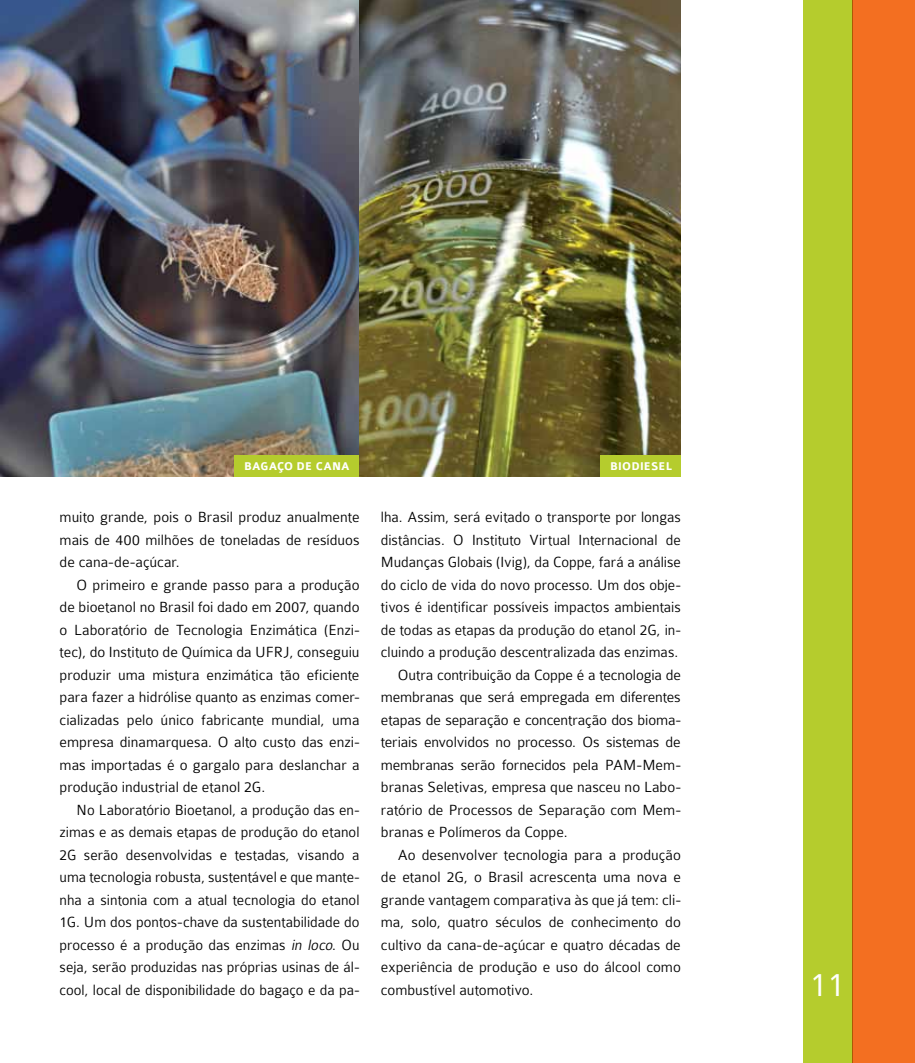
<style>
.page{position:relative;width:915px;height:1063px;background:#fff}
.page>*{position:absolute;margin:0;border:0;box-sizing:border-box;transform-origin:0 0}
.t1{font:300 36px "Colaborate";color:#fff}
.t2{font:300 15.75px/22.5px "Colaborate";color:#000;text-align:justify}
.t3{font:700 12px "Colaborate";letter-spacing:.015em;color:#fff}
.s1{font-style:italic}
</style>
<div class="page">
<div style="left:802px;top:0;width:50px;height:1063px;background:#b5cc2d"></div>
<div style="left:852px;top:0;width:62px;height:1063px;background:#f36f21"></div>
<img style="left:0;top:0;width:680px;height:477px">
<div style="left:234px;top:455px;width:125px;height:22px;background:#b5cc2d"></div>
<div style="left:600px;top:455px;width:80px;height:22px;background:#b5cc2d"></div>
<p class="t3" style="left:244px;top:460px;width:107px">BAGAÇO DE CANA</p>
<p class="t3" style="left:610px;top:460px;width:60px">BIODIESEL</p>
<p class="t2" style="left:60px;top:506px;width:301px">muito grande, pois o Brasil produz anualmente mais de 400 milhões de toneladas de resíduos de cana-de-açúcar.</p>
<p class="t2" style="left:60px;top:574px;width:301px;text-indent:17px">O primeiro e grande passo para a produção de bioetanol no Brasil foi dado em 2007, quando o Laboratório de Tecnologia Enzimática (Enzi&shy;tec), do Instituto de Química da UFRJ, conseguiu produzir uma mistura enzimática tão eficiente para fazer a hidrólise quanto as enzimas comer&shy;cializadas pelo único fabricante mundial, uma empresa dinamarquesa. O alto custo das enzi&shy;mas importadas é o gargalo para deslanchar a produção industrial de etanol 2G.</p>
<p class="t2" style="left:60px;top:799px;width:301px;text-indent:17px">No Laboratório Bioetanol, a produção das en&shy;zimas e as demais etapas de produção do etanol 2G serão desenvolvidas e testadas, visando a uma tecnologia robusta, sustentável e que mante&shy;nha a sintonia com a atual tecnologia do etanol 1G. Um dos pontos-chave da sustentabilidade do processo é a produção das enzimas <span class="s1">in loco</span>. Ou seja, serão produzidas nas próprias usinas de ál&shy;cool, local de disponibilidade do bagaço e da pa-</p>
<p class="t2" style="left:381px;top:506px;width:301px">lha. Assim, será evitado o transporte por longas</p>
<p class="t2" style="left:381px;top:529px;width:301px">distâncias. O Instituto Virtual Internacional de</p>
<p class="t2" style="left:381px;top:551px;width:301px">Mudanças Globais (Ivig), da Coppe, fará a análise</p>
<p class="t2" style="left:381px;top:574px;width:301px">do ciclo de vida do novo processo. Um dos obje-</p>
<p class="t2" style="left:381px;top:596px;width:301px">tivos é identificar possíveis impactos ambientais</p>
<p class="t2" style="left:381px;top:619px;width:301px">de todas as etapas da produção do etanol 2G, in-</p>
<p class="t2" style="left:381px;top:641px;width:299px">cluindo a produção descentralizada das enzimas.</p>
<p class="t2" style="left:398px;top:664px;width:284px">Outra contribuição da Coppe é a tecnologia de</p>
<p class="t2" style="left:381px;top:686px;width:301px">membranas que será empregada em diferentes</p>
<p class="t2" style="left:381px;top:709px;width:301px">etapas de separação e concentração dos bioma-</p>
<p class="t2" style="left:381px;top:731px;width:301px">teriais envolvidos no processo. Os sistemas de</p>
<p class="t2" style="left:381px;top:754px;width:301px">membranas serão fornecidos pela PAM-Mem-</p>
<p class="t2" style="left:381px;top:776px;width:301px">branas Seletivas, empresa que nasceu no Labo-</p>
<p class="t2" style="left:381px;top:799px;width:301px">ratório de Processos de Separação com Mem-</p>
<p class="t2" style="left:381px;top:821px;width:188px">branas e Polímeros da Coppe.</p>
<p class="t2" style="left:398px;top:844px;width:284px">Ao desenvolver tecnologia para a produção</p>
<p class="t2" style="left:381px;top:866px;width:301px">de etanol 2G, o Brasil acrescenta uma nova e</p>
<p class="t2" style="left:381px;top:889px;width:301px">grande vantagem comparativa às que já tem: cli-</p>
<p class="t2" style="left:381px;top:911px;width:301px">ma, solo, quatro séculos de conhecimento do</p>
<p class="t2" style="left:381px;top:934px;width:301px">cultivo da cana-de-açúcar e quatro décadas de</p>
<p class="t2" style="left:381px;top:956px;width:301px">experiência de produção e uso do álcool como</p>
<p class="t2" style="left:381px;top:979px;width:154px">combustível automotivo.</p>
<h1 class="t1" style="left:809px;top:966px;width:37px">11</h1>
</div>
